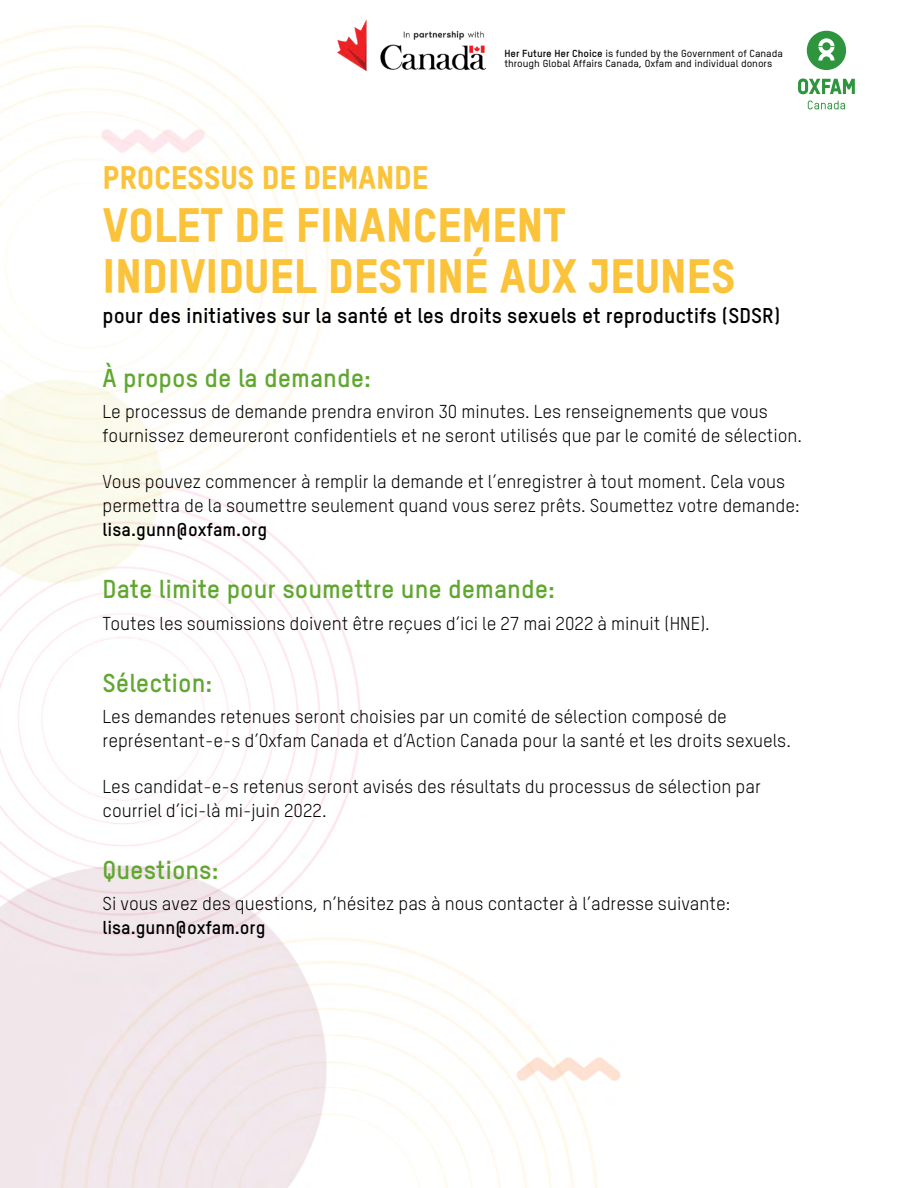
<style>
.page{position:relative;width:918px;height:1188px;background:#fff}
.page>*{position:absolute;margin:0;border:0;box-sizing:border-box;transform-origin:0 0}
.t1{font:47.1px/51px "Oxfam TSTARPRO Headline";letter-spacing:-.01em;color:#fbc33a}
.t2{font:31.8px "Oxfam TSTARPRO Headline";letter-spacing:-.01em;color:#fbc33a}
.t3{font:700 25.5px "Oxfam TSTARPRO";color:#60a72f}
.t4{font:700 21px "Oxfam TSTARPRO";color:#000}
.t5{font:18.3px/24px "Oxfam TSTARPRO";color:#000}
.t6{font:700 18.3px "Oxfam TSTARPRO";color:#000}
.t7{font:500 10.05px/10.1px "Oxfam TSTARPRO";color:#000;scale:1.05 1}
.s1{font-weight:700}
</style>
<div class="page">
<img style="left:0;top:25px;width:847px;height:1163px">
<svg style="left:808px;top:101px;width:37px;height:8px"></svg>
<svg style="left:807px;top:31px;width:39px;height:39px"></svg>
<svg style="left:798px;top:78px;width:57px;height:16px"></svg>
<img style="left:337px;top:19px;width:148px;height:52px">
<h2 class="t2" style="left:103px;top:153px;width:327px">PROCESSUS DE DEMANDE</h2>
<p class="t7" style="left:504px;top:48px;width:267px"><span class="s1">Her Future Her Choice</span> is funded by the Government of Canada through Global Affairs Canada, Oxfam and individual donors</p>
<h1 class="t1" style="left:103px;top:195px;width:635px">VOLET DE FINANCEMENT<br>INDIVIDUEL DESTINÉ AUX JEUNES</h1>
<p class="t4" style="left:103px;top:300px;width:679px">pour des initiatives sur la santé et les droits sexuels et reproductifs (SDSR)</p>
<h3 class="t3" style="left:103px;top:359px;width:270px">À propos de la demande:</h3>
<p class="t5" style="left:103px;top:399px;width:701px">Le processus de demande prendra environ 30 minutes. Les renseignements que vous fournissez demeureront confidentiels et ne seront utilisés que par le comité de sélection.</p>
<p class="t5" style="left:103px;top:468px;width:699px">Vous pouvez commencer à remplir la demande et l’enregistrer à tout moment. Cela vous permettra de la soumettre seulement quand vous serez prêts. Soumettez votre demande:</p>
<p class="t6" style="left:103px;top:516px;width:166px">lisa.gunn@oxfam.org</p>
<h3 class="t3" style="left:103px;top:570px;width:454px">Date limite pour soumettre une demande:</h3>
<p class="t5" style="left:103px;top:610px;width:609px">Toutes les soumissions doivent être reçues d’ici le 27 mai 2022 à minuit (HNE).</p>
<h3 class="t3" style="left:103px;top:663px;width:111px">Sélection:</h3>
<p class="t5" style="left:103px;top:703px;width:690px">Les demandes retenues seront choisies par un comité de sélection composé de représentant-e-s d’Oxfam Canada et d’Action Canada pour la santé et les droits sexuels.</p>
<p class="t5" style="left:103px;top:773px;width:660px">Les candidat-e-s retenus seront avisés des résultats du processus de sélection par courriel d’ici-là mi-juin 2022.</p>
<h3 class="t3" style="left:103px;top:850px;width:118px">Questions:</h3>
<p class="t5" style="left:103px;top:890px;width:629px">Si vous avez des questions, n’hésitez pas à nous contacter à l’adresse suivante:</p>
<p class="t6" style="left:103px;top:914px;width:164px">lisa.gunn@oxfam.org</p>
</div>
